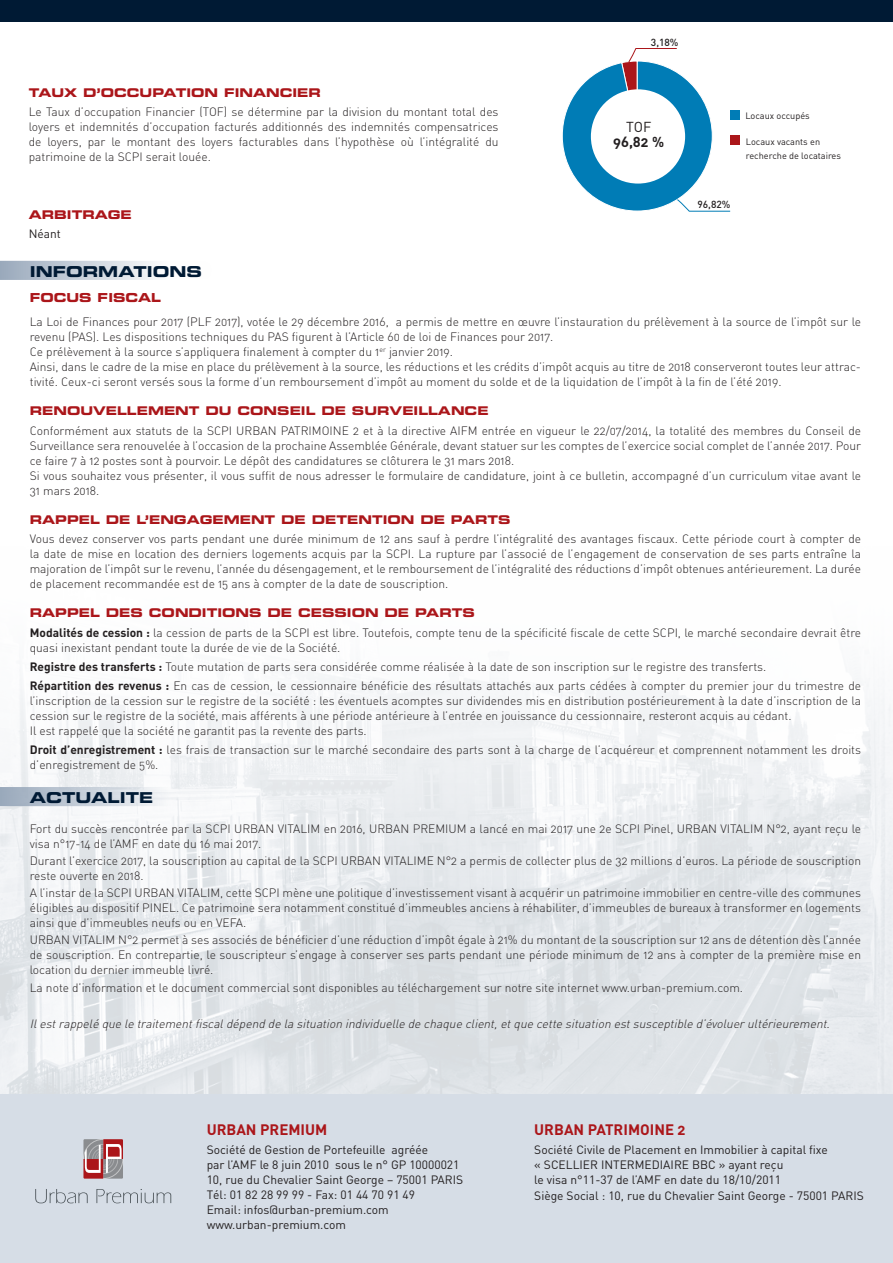
<style>
.page{position:relative;width:893px;height:1263px;background:#fff}
.page>*{position:absolute;margin:0;border:0;box-sizing:border-box;transform-origin:0 0}
.t1{font:15px "DIN Bold Alternate";color:#ab161a}
.t2{font:15px "Eurostile Bold Extended Two";color:#001a34}
.t3{font:14.25px/15.3px "DIN Bold Alternate";color:#231f20;text-align:center}
.t4{font:12.45px "Eurostile Bold Extended Two";color:#ab161a}
.t5{font:12px/15px "DIN Light Alternate";color:#231f20}
.t6{font:12px/15px "DIN";color:#231f20}
.t7{font:12px "Eurostile Bold Extended Two";color:#ab161a}
.t8{font:italic 12px "DIN Light Alternate";color:#231f20}
.t9{font:500 10.2px "DIN";color:#231f20}
.t10{font:9.15px/14.2px "DIN";color:#231f20}
.s1{font-family:"DIN"}
.s2{font-family:"DIN Bold Alternate"}
</style>
<div class="page">
<img style="left:0;top:672px;width:893px;height:422px">
<div style="left:0;top:0;width:893px;height:21px;background:#001a34"></div>
<svg style="left:0;top:261px;width:154px;height:19px;background:#c6cfd9"></svg>
<svg style="left:0;top:787px;width:212px;height:19px"></svg>
<div style="left:0;top:1094px;width:893px;height:169px;background:#d6dde6"></div>
<svg style="left:35px;top:1189px;width:53px;height:14px"></svg>
<svg style="left:96px;top:1189px;width:75px;height:14px"></svg>
<svg style="left:83px;top:1139px;width:40px;height:40px;background:#af7a7d"></svg>
<div style="left:731px;top:110px;width:9px;height:9px;background:#007cb6"></div>
<div style="left:731px;top:136px;width:9px;height:9px;background:#ab161a"></div>
<svg style="left:562px;top:48px;width:169px;height:164px"></svg>
<p class="t9" style="left:651px;top:35px;width:29px">3,18%</p>
<p class="t7" style="left:29px;top:84px;width:294px">TAUX D’OCCUPATION FINANCIER</p>
<p class="t5" style="left:29px;top:104px;width:471px;text-align:justify">Le Taux d’occupation Financier (TOF) se détermine par la division du montant total des loyers et indemnités d’occupation facturés additionnés des indemnités compensatrices de loyers, par le montant des loyers facturables dans l’hypothèse où l’intégralité du patrimoine de la SCPI serait louée.</p>
<p class="t10" style="left:745px;top:109px;width:66px">Locaux occupés</p>
<p class="t3" style="left:613px;top:118px;width:52px"><span class="s1">TOF<br></span>96,82 %</p>
<p class="t10" style="left:746px;top:134px;width:97px">Locaux vacants en recherche de locataires</p>
<p class="t7" style="left:29px;top:206px;width:105px">ARBITRAGE</p>
<p class="t6" style="left:29px;top:226px;width:34px">Néant</p>
<p class="t9" style="left:697px;top:197px;width:35px">96,82%</p>
<p class="t2" style="left:30px;top:261px;width:174px">INFORMATIONS</p>
<p class="t4" style="left:30px;top:289px;width:133px">FOCUS FISCAL</p>
<p class="t5" style="left:30px;top:314px;width:833px">La Loi de Finances pour 2017 (PLF 2017), votée le 29 décembre 2016, a permis de mettre en œuvre l’instauration du prélèvement à la source de l’impôt sur le revenu (PAS). Les dispositions techniques du PAS figurent à l’Article 60 de loi de Finances pour 2017.</p>
<p class="t5" style="left:30px;top:344px;width:425px">Ce prélèvement à la source s’appliquera finalement à compter du 1<sup>er</sup> janvier 2019.</p>
<p class="t5" style="left:30px;top:359px;width:833px">Ainsi, dans le cadre de la mise en place du prélèvement à la source, les réductions et les crédits d’impôt acquis au titre de 2018 conserveront toutes leur attrac&shy;tivité. Ceux-ci seront versés sous la forme d’un remboursement d’impôt au moment du solde et de la liquidation de l’impôt à la fin de l’été 2019.</p>
<p class="t7" style="left:30px;top:403px;width:460px">RENOUVELLEMENT DU CONSEIL DE SURVEILLANCE</p>
<p class="t5" style="left:30px;top:423px;width:833px;text-align:justify">Conformément aux statuts de la SCPI URBAN PATRIMOINE 2 et à la directive AIFM entrée en vigueur le 22/07/2014, la totalité des membres du Conseil de Surveillance sera renouvelée à l’occasion de la prochaine Assemblée Générale, devant statuer sur les comptes de l’exercice social complet de l’année 2017. Pour ce faire 7 à 12 postes sont à pourvoir. Le dépôt des candidatures se clôturera le 31 mars 2018.</p>
<p class="t5" style="left:30px;top:468px;width:833px">Si vous souhaitez vous présenter, il vous suffit de nous adresser le formulaire de candidature, joint à ce bulletin, accompagné d’un curriculum vitae avant le<br>31 mars 2018.</p>
<p class="t7" style="left:30px;top:511px;width:482px">RAPPEL DE L’ENGAGEMENT DE DETENTION DE PARTS</p>
<p class="t5" style="left:30px;top:531px;width:833px;text-align:justify">Vous devez conserver vos parts pendant une durée minimum de 12 ans sauf à perdre l’intégralité des avantages fiscaux. Cette période court à compter de la date de mise en location des derniers logements acquis par la SCPI. La rupture par l’associé de l’engagement de conservation de ses parts entraîne la majoration de l’impôt sur le revenu, l’année du désengagement, et le remboursement de l’intégralité des réductions d’impôt obtenues antérieurement. La durée de placement recommandée est de 15 ans à compter de la date de souscription.</p>
<p class="t7" style="left:30px;top:605px;width:447px">RAPPEL DES CONDITIONS DE CESSION DE PARTS</p>
<p class="t5" style="left:30px;top:625px;width:833px"><span class="s2">Modalités de cession :</span> la cession de parts de la SCPI est libre. Toutefois, compte tenu de la spécificité fiscale de cette SCPI, le marché secondaire devrait être quasi inexistant pendant toute la durée de vie de la Société.</p>
<p class="t5" style="left:30px;top:659px;width:738px"><span class="s2">Registre des transferts :</span> Toute mutation de parts sera considérée comme réalisée à la date de son inscription sur le registre des transferts.</p>
<p class="t5" style="left:30px;top:678px;width:833px;text-align:justify"><span class="s2">Répartition des revenus :</span> En cas de cession, le cessionnaire bénéficie des résultats attachés aux parts cédées à compter du premier jour du trimestre de l’inscription de la cession sur le registre de la société : les éventuels acomptes sur dividendes mis en distribution postérieurement à la date d’inscription de la cession sur le registre de la société, mais afférents à une période antérieure à l’entrée en jouissance du cessionnaire, resteront acquis au cédant.</p>
<p class="t5" style="left:30px;top:723px;width:338px">Il est rappelé que la société ne garantit pas la revente des parts.</p>
<p class="t5" style="left:30px;top:742px;width:833px"><span class="s2">Droit d’enregistrement :</span> les frais de transaction sur le marché secondaire des parts sont à la charge de l’acquéreur et comprennent notamment les droits d’enregistrement de 5%.</p>
<p class="t2" style="left:30px;top:787px;width:125px">ACTUALITE</p>
<p class="t5" style="left:30px;top:821px;width:833px">Fort du succès rencontrée par la SCPI URBAN VITALIM en 2016, URBAN PREMIUM a lancé en mai 2017 une 2e SCPI Pinel, URBAN VITALIM N°2, ayant reçu le visa n°17-14 de l’AMF en date du 16 mai 2017.</p>
<p class="t5" style="left:30px;top:853px;width:833px">Durant l’exercice 2017, la souscription au capital de la SCPI URBAN VITALIME N°2 a permis de collecter plus de 32 millions d’euros. La période de souscription reste ouverte en 2018.</p>
<p class="t5" style="left:30px;top:885px;width:833px;text-align:justify">A l’instar de la SCPI URBAN VITALIM, cette SCPI mène une politique d’investissement visant à acquérir un patrimoine immobilier en centre-ville des communes éligibles au dispositif PINEL. Ce patrimoine sera notamment constitué d’immeubles anciens à réhabiliter, d’immeubles de bureaux à transformer en logements ainsi que d’immeubles neufs ou en VEFA.</p>
<p class="t5" style="left:30px;top:932px;width:833px;text-align:justify">URBAN VITALIM N°2 permet à ses associés de bénéficier d’une réduction d’impôt égale à 21% du montant de la souscription sur 12 ans de détention dès l’année de souscription. En contrepartie, le souscripteur s’engage à conserver ses parts pendant une période minimum de 12 ans à compter de la première mise en location du dernier immeuble livré.</p>
<p class="t5" style="left:30px;top:979px;width:715px">La note d’information et le document commercial sont disponibles au téléchargement sur notre site internet www.urban-premium.com.</p>
<p class="t8" style="left:30px;top:1016px;width:805px">Ilestrappelé que le traitementfiscaldépend de la situation individuelle de chaque client,etque cette situation estsusceptible d’évoluerultérieurement.</p>
<p class="t1" style="left:207px;top:1119px;width:122px">URBAN PREMIUM</p>
<p class="t6" style="left:207px;top:1142px;width:254px">Société de Gestion de Portefeuille agréée<br>par l’AMF le 8 juin 2010 sous le n° GP 10000021</p>
<p class="t6" style="left:207px;top:1172px;width:258px">10, rue du Chevalier Saint George – 75001 PARIS</p>
<p class="t6" style="left:207px;top:1187px;width:210px">Tél: 01 82 28 99 99 - Fax: 01 44 70 91 49</p>
<p class="t6" style="left:207px;top:1202px;width:184px">Email: infos@urban-premium.com</p>
<p class="t6" style="left:207px;top:1217px;width:141px">www.urban-premium.com</p>
<p class="t1" style="left:534px;top:1119px;width:153px">URBAN PATRIMOINE 2</p>
<p class="t6" style="left:534px;top:1142px;width:295px">Société Civile de Placement en Immobilier à capital fixe « SCELLIER INTERMEDIAIRE BBC » ayant reçu<br>le visa n°11-37 de l’AMF en date du 18/10/2011</p>
<p class="t6" style="left:534px;top:1188px;width:331px">Siège Social : 10, rue du Chevalier Saint George - 75001 PARIS</p>
</div>
